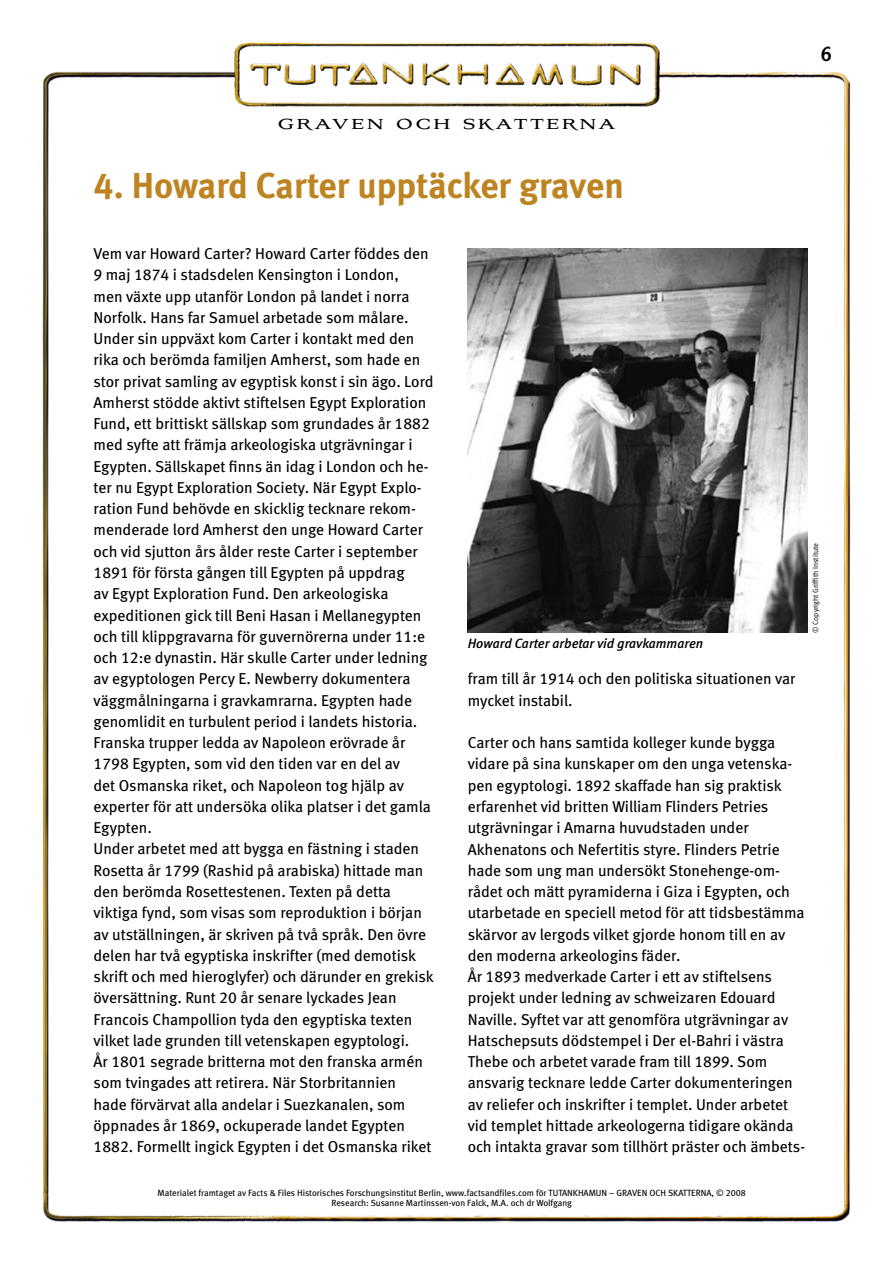
<style>
.page{position:relative;width:893px;height:1263px;background:#fff}
.page>*{position:absolute;margin:0;border:0;box-sizing:border-box;transform-origin:0 0}
.t1{font:36px "Meta Bold LF";color:#bd8421}
.t2{font:21px "Clearface Gothic LH";color:#000}
.t3{font:700 18px "Aviano";letter-spacing:.15em;color:#000}
.t4{font:15.75px/21.3px "Meta Book LF";color:#000}
.t5{font:italic 13.5px "Meta Medium LF";color:#000}
.t6{font:9px/10.5px "Meta Book LF";color:#000;text-align:center}
.t7{font:7.5px "Meta Normal";color:#000}
</style>
<div class="page">
<img style="left:42px;top:42px;width:809px;height:1180px">
<img style="left:468px;top:248px;width:340px;height:385px">
<h2 class="t2" style="left:821px;top:41px;width:12px">6</h2>
<p class="t3" style="left:278px;top:114px;width:339px">GRAVEN OCH SKATTERNA</p>
<h1 class="t1" style="left:94px;top:164px;width:532px">4. Howard Carter upptäcker graven</h1>
<p class="t4" style="left:94px;top:243px;width:342px">Vem var Howard Carter? Howard Carter föddes den 9 maj 1874 i stadsdelen Kensington i London,<br>men växte upp utanför London på landet i norra Norfolk. Hans far Samuel arbetade som målare.<br>Under sin uppväxt kom Carter i kontakt med den rika och berömda familjen Amherst, som hade en stor privat samling av egyptisk konst i sin ägo. Lord Amherst stödde aktivt stiftelsen Egypt Exploration Fund, ett brittiskt sällskap som grundades år 1882 med syfte att främja arkeologiska utgrävningar i Egypten. Sällskapet finns än idag i London och he&shy;ter nu Egypt Exploration Society. När Egypt Explo&shy;ration Fund behövde en skicklig tecknare rekom&shy;menderade lord Amherst den unge Howard Carter och vid sjutton års ålder reste Carter i september 1891 för första gången till Egypten på uppdrag<br>av Egypt Exploration Fund. Den arkeologiska expeditionen gick till Beni Hasan i Mellanegypten och till klippgravarna för guvernörerna under 11:e och 12:e dynastin. Här skulle Carter under ledning av egyptologen Percy E. Newberry dokumentera väggmålningarna i gravkamrarna. Egypten hade genomlidit en turbulent period i landets historia.<br>Franska trupper ledda av Napoleon erövrade år 1798 Egypten, som vid den tiden var en del av<br>det Osmanska riket, och Napoleon tog hjälp av experter för att undersöka olika platser i det gamla Egypten.<br>Under arbetet med att bygga en fästning i staden Rosetta år 1799 (Rashid på arabiska) hittade man den berömda Rosettestenen. Texten på detta viktiga fynd, som visas som reproduktion i början av utställningen, är skriven på två språk. Den övre delen har två egyptiska inskrifter (med demotisk skrift och med hieroglyfer) och därunder en grekisk översättning. Runt 20 år senare lyckades Jean Francois Champollion tyda den egyptiska texten vilket lade grunden till vetenskapen egyptologi.<br>År 1801 segrade britterna mot den franska armén som tvingades att retirera. När Storbritannien<br>hade förvärvat alla andelar i Suezkanalen, som öppnades år 1869, ockuperade landet Egypten 1882. Formellt ingick Egypten i det Osmanska riket</p>
<p class="t5" style="left:468px;top:635px;width:237px">Howard Carter arbetar vid gravkammaren</p>
<p class="t7" style="left:811px;top:633px;width:91px;rotate:-90deg">© Copyright Griffith Institute</p>
<p class="t4" style="left:468px;top:668px;width:329px">fram till år 1914 och den politiska situationen var mycket instabil.</p>
<p class="t4" style="left:468px;top:732px;width:339px">Carter och hans samtida kolleger kunde bygga vidare på sina kunskaper om den unga vetenska&shy;pen egyptologi. 1892 skaffade han sig praktisk erfarenhet vid britten William Flinders Petries utgrävningar i Amarna huvudstaden under Akhenatons och Nefertitis styre. Flinders Petrie hade som ung man undersökt Stonehenge-om&shy;rådet och mätt pyramiderna i Giza i Egypten, och utarbetade en speciell metod för att tidsbestämma skärvor av lergods vilket gjorde honom till en av den moderna arkeologins fäder.<br>År 1893 medverkade Carter i ett av stiftelsens projekt under ledning av schweizaren Edouard Naville. Syftet var att genomföra utgrävningar av Hatschepsuts dödstempel i Der el-Bahri i västra Thebe och arbetet varade fram till 1899. Som ansvarig tecknare ledde Carter dokumenteringen av reliefer och inskrifter i templet. Under arbetet vid templet hittade arkeologerna tidigare okända och intakta gravar som tillhört präster och ämbets-</p>
<p class="t6" style="left:158px;top:1187px;width:590px">Materialet framtaget av Facts &amp; Files Historisches Forschungsinstitut Berlin, www.factsandfiles.com för TUTANKHAMUN – GRAVEN OCH SKATTERNA, © 2008<br>Research: Susanne Martinssen-von Falck, M.A. och dr Wolfgang</p>
</div>
